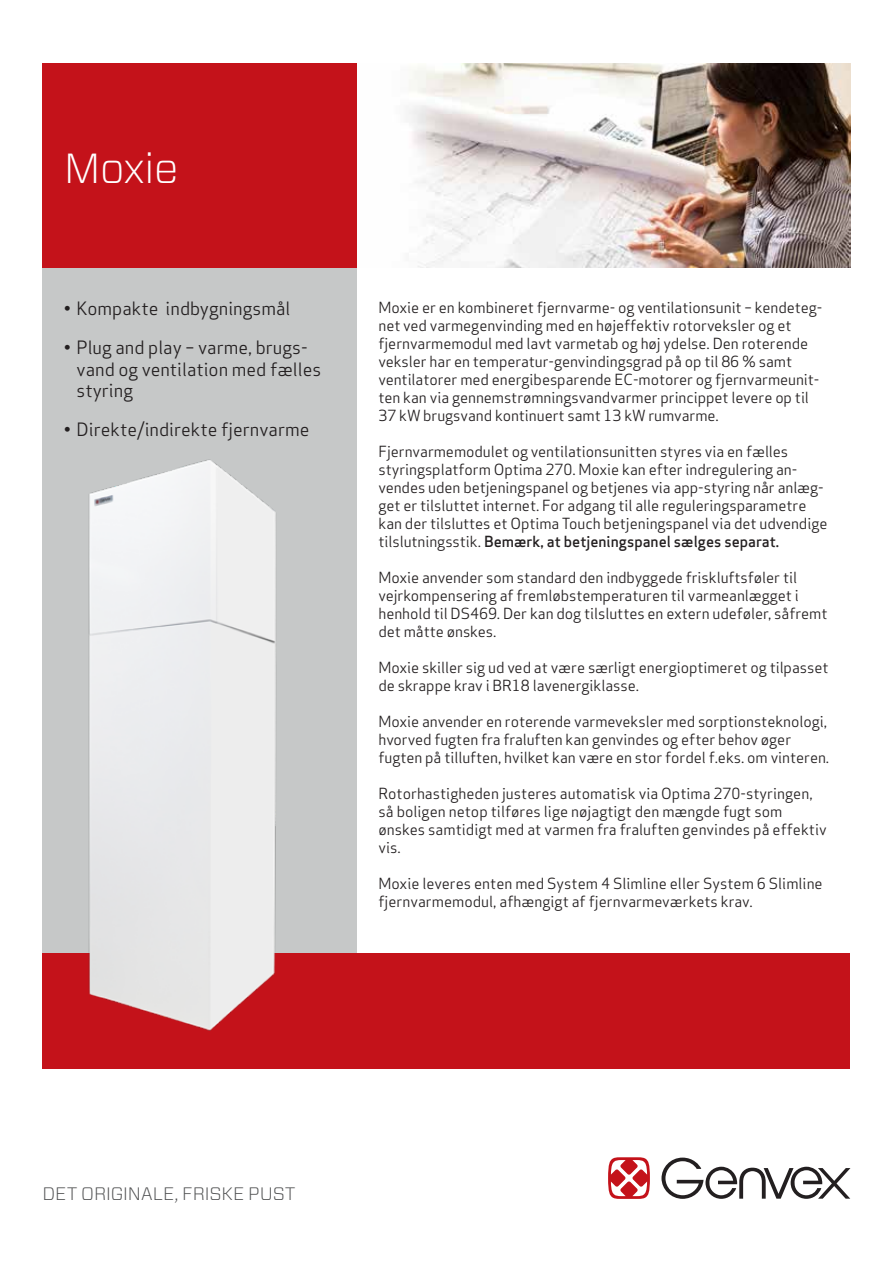
<style>
.page{position:relative;width:893px;height:1263px;background:#fff}
.page>*{position:absolute;margin:0;border:0;box-sizing:border-box;transform-origin:0 0}
.t1{font:300 42px "Vitesse Sans";letter-spacing:-.01em;color:#fff}
.t2{font:18px/21.6px "Apex Sans";color:#231f20}
.t3{font:300 18px "Vitesse Sans";letter-spacing:-.01em;color:#4b4c4d}
.t4{font:15px/18px "Apex Sans";letter-spacing:-.005em;color:#231f20}
.s1{font-weight:500}
</style>
<div class="page">
<div style="left:43px;top:268px;width:314px;height:686px;background:#c6c8c8"></div>
<img style="left:408px;top:64px;width:442px;height:204px">
<div style="left:43px;top:954px;width:807px;height:115px;background:#c4121a"></div>
<div style="left:43px;top:64px;width:314px;height:204px;background:#c4121a"></div>
<svg style="left:608px;top:1157px;width:42px;height:42px"></svg>
<svg style="left:661px;top:1157px;width:189px;height:42px"></svg>
<img style="left:42px;top:456px;width:279px;height:580px">
<h1 class="t1" style="left:64px;top:139px;width:116px">Moxie</h1>
<p class="t2" style="left:64px;top:296px;width:228px">• Kompakte indbygningsmål</p>
<p class="t2" style="left:77px;top:335px;width:246px;text-indent:-13px">• Plug and play – varme, brugs&shy;vand og ventilation med fælles styring</p>
<p class="t2" style="left:64px;top:417px;width:247px">• Direkte/indirekte fjernvarme</p>
<p class="t4" style="left:378px;top:297px;width:445px">Moxie er en kombineret fjernvarme- og ventilationsunit – kendeteg&shy;net ved varmegenvinding med en højeffektiv rotorveksler og et fjernvarmemodul med lavt varmetab og høj ydelse. Den roterende veksler har en temperatur-genvindingsgrad på op til 86 % samt ventilatorer med energibesparende EC-motorer og fjernvarmeunit&shy;ten kan via gennemstrømningsvandvarmer princippet levere op til 37 kW brugsvand kontinuert samt 13 kW rumvarme.</p>
<p class="t4" style="left:378px;top:441px;width:450px">Fjernvarmemodulet og ventilationsunitten styres via en fælles styringsplatform Optima 270. Moxie kan efter indregulering an&shy;vendes uden betjeningspanel og betjenes via app-styring når anlæg&shy;get er tilsluttet internet. For adgang til alle reguleringsparametre kan der tilsluttes et Optima Touch betjeningspanel via det udvendige tilslutningsstik. <span class="s1">Bemærk, at betjeningspanel sælges separat.</span></p>
<p class="t4" style="left:378px;top:567px;width:450px">Moxie anvender som standard den indbyggede friskluftsføler til vejrkompensering af fremløbstemperaturen til varmeanlægget i henhold til DS469. Der kan dog tilsluttes en extern udeføler, såfremt det måtte ønskes.</p>
<p class="t4" style="left:378px;top:657px;width:452px">Moxie skiller sig ud ved at være særligt energioptimeret og tilpasset de skrappe krav i BR18 lavenergiklasse.</p>
<p class="t4" style="left:378px;top:711px;width:452px">Moxie anvender en roterende varmeveksler med sorptionsteknologi, hvorved fugten fra fraluften kan genvindes og efter behov øger fugten på tilluften, hvilket kan være en stor fordel f.eks. om vinteren.</p>
<p class="t4" style="left:378px;top:783px;width:450px">Rotorhastigheden justeres automatisk via Optima 270-styringen, så boligen netop tilføres lige nøjagtigt den mængde fugt som ønskes samtidigt med at varmen fra fraluften genvindes på effektiv vis.</p>
<p class="t4" style="left:378px;top:873px;width:446px">Moxie leveres enten med System 4 Slimline eller System 6 Slimline fjernvarmemodul, afhængigt af fjernvarmeværkets krav.</p>
<p class="t3" style="left:43px;top:1181px;width:254px">DET ORIGINALE, FRISKE PUST</p>
</div>
